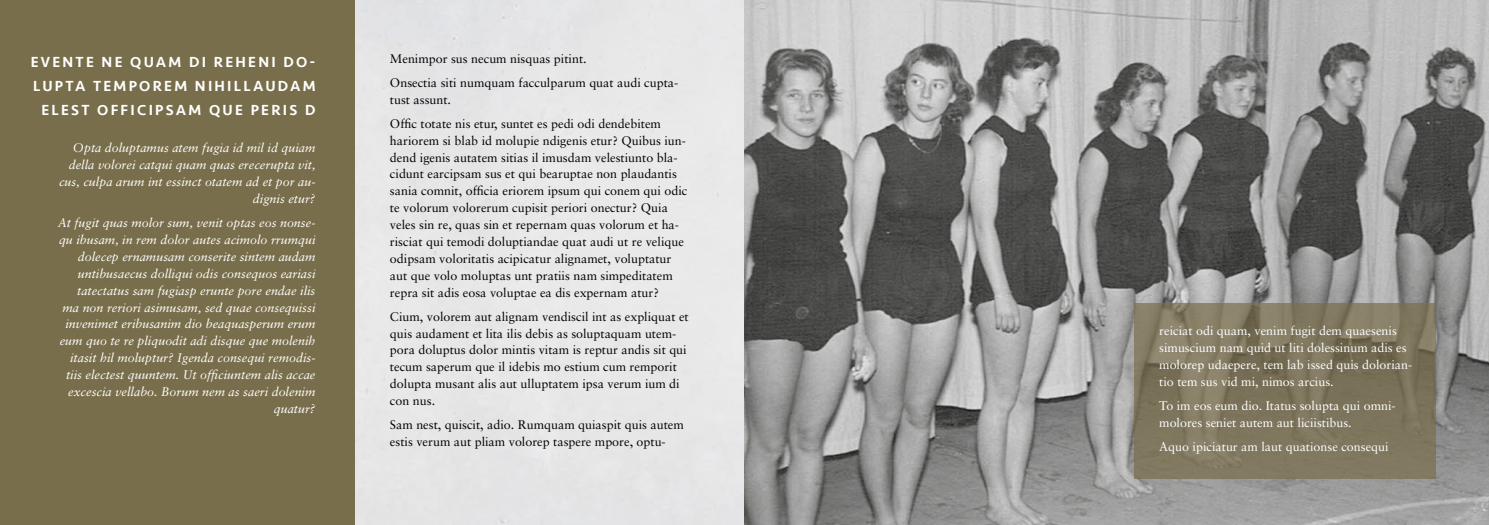
<style>
.page{position:relative;width:1489px;height:525px;background:#fff}
.page>*{position:absolute;margin:0;border:0;box-sizing:border-box;transform-origin:0 0}
.t1{font:500 15px/23.8px "Seravek";letter-spacing:.15em;color:#fff;text-align:right}
.t2{font:12.5px/16.9px "Sabon";color:#000}
.t3{font:italic 12.5px/16.9px "Sabon";color:#fff;text-align:right}
.t4{font:12.5px/16.9px "Sabon";color:#fff}
</style>
<div class="page">
<img style="left:354px;top:0;width:1134px;height:524px">
<div style="left:0;top:0;width:354px;height:524px;background:#796e4b"></div>
<svg style="left:1134px;top:303px;width:301px;height:176px;background:#7e765e"></svg>
<p class="t1" style="left:31px;top:50px;width:286px">EVENTE NE QUAM DI REHENI DO-<br>LUPTA TEMPOREM NIHILLAUDAM<br>ELEST OFFICIPSAM QUE PERIS D</p>
<p class="t3" style="left:59px;top:139px;width:258px">Opta doluptamus atem fugia id mil id quiam della volorei catqui quam quas erecerupta vit, cus, culpa arum int essinct otatem ad et por au&shy;dignis etur?</p>
<p class="t3" style="left:58px;top:214px;width:259px">At fugit quas molor sum, venit optas eos nonse&shy;qu ibusam, in rem dolor autes acimolo rrumqui dolecep ernamusam conserite sintem audam untibusaecus dolliqui odis consequos eariasi tatectatus sam fugiasp erunte pore endae ilis ma non reriori asimusam, sed quae consequissi invenimet eribusanim dio beaquasperum erum eum quo te re pliquodit adi disque que molenih itasit hil moluptur? Igenda consequi remodis&shy;tiis electest quuntem. Ut officiuntem alis accae excescia vellabo. Borum nem as saeri dolenim quatur?</p>
<p class="t2" style="left:390px;top:46px;width:290px;line-height:24px">Menimpor sus necum nisquas pitint.<br>Onsectia siti numquam facculparum quat audi cupta-</p>
<p class="t2" style="left:390px;top:87px;width:272px;line-height:24px">tust assunt.<br>Offic totate nis etur, suntet es pedi odi dendebitem</p>
<p class="t2" style="left:390px;top:132px;width:299px">hariorem si blab id molupie ndigenis etur? Quibus iun&shy;dend igenis autatem sitias il imusdam velestiunto bla&shy;cidunt earcipsam sus et qui bearuptae non plaudantis sania comnit, officia eriorem ipsum qui conem qui odic te volorum volorerum cupisit periori onectur? Quia veles sin re, quas sin et repernam quas volorum et ha&shy;risciat qui temodi doluptiandae quat audi ut re velique odipsam voloritatis acipicatur alignamet, voluptatur aut que volo moluptas unt pratiis nam simpeditatem repra sit adis eosa voluptae ea dis expernam atur?</p>
<p class="t2" style="left:390px;top:307px;width:300px">Cium, volorem aut alignam vendiscil int as expliquat et quis audament et lita ilis debis as soluptaquam utem&shy;pora doluptus dolor mintis vitam is reptur andis sit qui tecum saperum que il idebis mo estium cum remporit dolupta musant alis aut ulluptatem ipsa verum ium di con nus.</p>
<p class="t2" style="left:390px;top:416px;width:295px">Sam nest, quiscit, adio. Rumquam quiaspit quis autem estis verum aut pliam volorep taspere mpore, optu-</p>
<p class="t4" style="left:1159px;top:322px;width:254px">reiciat odi quam, venim fugit dem quaesenis simuscium nam quid ut liti dolessinum adis es molorep udaepere, tem lab issed quis dolorian&shy;tio tem sus vid mi, nimos arcius.</p>
<p class="t4" style="left:1159px;top:396px;width:238px">To im eos eum dio. Itatus solupta qui omni&shy;molores seniet autem aut liciistibus.</p>
<p class="t4" style="left:1159px;top:437px;width:231px">Aquo ipiciatur am laut quationse consequi</p>
</div>
